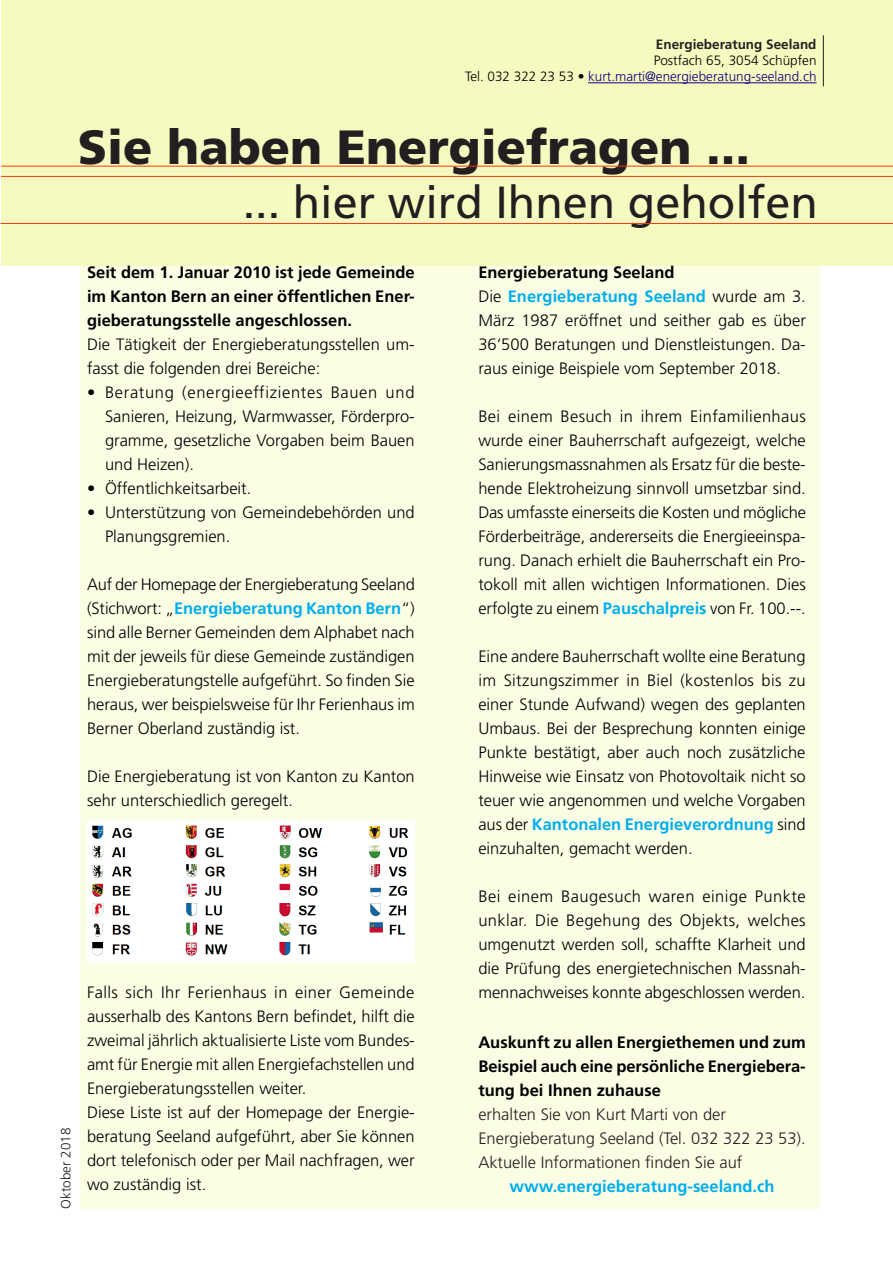
<style>
.page{position:relative;width:893px;height:1263px;background:#fff}
.page>*{position:absolute;margin:0;border:0;box-sizing:border-box;transform-origin:0 0}
.t1{font:900 48px "Frutiger";color:#231f20}
.t2{font:45px "Frutiger";color:#231f20}
.t3{font:300 16.5px/24px "Frutiger";color:#000;text-align:justify}
.t4{font:700 16.5px/24px "Frutiger";color:#000;text-align:justify}
.t5{font:300 16.5px "Frutiger";color:#231f20}
.t6{font:700 16.5px "Frutiger";color:#00aeef}
.t7{font:300 13.5px "Frutiger";color:#13017c}
.t8{font:300 13.5px "Frutiger";color:#000}
.t9{font:700 13.5px "Frutiger";color:#231f20}
.t10{font:300 13.5px "Frutiger";color:#231f20}
.s1{color:#000}
.s2{font-weight:700;color:#00aeef}
</style>
<div class="page">
<div style="left:80px;top:266px;width:740px;height:943px;background:#fbfde4"></div>
<div style="left:2px;top:0;width:891px;height:266px;background:#f5fbc0"></div>
<hr style="left:1px;top:176px;width:892px;height:1px;background:#fe360b">
<hr style="left:1px;top:223px;width:892px;height:1px;background:#fe360b">
<hr style="left:1px;top:166px;width:892px;height:1px;background:#fe360b">
<hr style="left:823px;top:35px;width:1px;height:51px;background:#231f20">
<hr style="left:588px;top:82px;width:228px;height:1px;background:#13017c">
<img style="left:87px;top:821px;width:327px;height:142px">
<p class="t9" style="left:656px;top:36px;width:162px">Energieberatung Seeland</p>
<p class="t8" style="left:654px;top:53px;width:164px">Postfach 65, 3054 Schüpfen</p>
<p class="t7" style="left:465px;top:69px;width:353px"><span class="s1">Tel. 032 322 23 53 •</span> kurt.marti@energieberatung-seeland.ch</p>
<p class="t1" style="left:78px;top:118px;width:674px">Sie haben Energiefragen ...</p>
<p class="t2" style="left:243px;top:176px;width:577px">... hier wird Ihnen geholfen</p>
<p class="t4" style="left:87px;top:260px;width:329px">Seit dem 1. Januar 2010 ist jede Gemeinde im Kanton Bern an einer öffentlichen Ener&shy;gieberatungsstelle angeschlossen.</p>
<p class="t3" style="left:87px;top:332px;width:329px">Die Tätigkeit der Energieberatungsstellen um&shy;fasst die folgenden drei Bereiche:</p>
<p class="t3" style="left:105px;top:380px;width:311px;text-indent:-18px">• Beratung (energieeffizientes Bauen und Sanieren, Heizung, Warmwasser, Förderpro&shy;gramme, gesetzliche Vorgaben beim Bauen und Heizen).</p>
<p class="t3" style="left:87px;top:476px;width:166px">• Öffentlichkeitsarbeit.</p>
<p class="t3" style="left:105px;top:500px;width:311px;text-indent:-18px">• Unterstützung von Gemeindebehörden und<br>Planungsgremien.</p>
<p class="t3" style="left:87px;top:572px;width:329px">Auf der Homepage der Energieberatung Seeland (Stichwort: „<span class="s2">Energieberatung Kanton Bern</span>“) sind alle Berner Gemeinden dem Alphabet nach mit der jeweils für diese Gemeinde zuständigen Energieberatungstelle aufgeführt. So finden Sie heraus, wer beispielsweise für Ihr Ferienhaus im Berner Oberland zuständig ist.</p>
<p class="t3" style="left:87px;top:764px;width:329px">Die Energieberatung ist von Kanton zu Kanton sehr unterschiedlich geregelt.</p>
<p class="t10" style="left:58px;top:1209px;width:83px;rotate:-90deg">Oktober 2018</p>
<p class="t3" style="left:87px;top:980px;width:329px">Falls sich Ihr Ferienhaus in einer Gemeinde ausserhalb des Kantons Bern befindet, hilft die zweimal jährlich aktualisierte Liste vom Bundes&shy;amt für Energie mit allen Energiefachstellen und Energieberatungsstellen weiter.</p>
<p class="t3" style="left:87px;top:1100px;width:329px">Diese Liste ist auf der Homepage der Energie&shy;beratung Seeland aufgeführt, aber Sie können dort telefonisch oder per Mail nachfragen, wer wo zuständig ist.</p>
<p class="t4" style="left:478px;top:260px;width:198px">Energieberatung Seeland</p>
<p class="t3" style="left:478px;top:285px;width:329px">Die <span class="s2">Energieberatung Seeland</span> wurde am 3.<br>März 1987 eröffnet und seither gab es über 36‘500 Beratungen und Dienstleistungen. Da&shy;raus einige Beispiele vom September 2018.</p>
<p class="t3" style="left:478px;top:405px;width:329px">Bei einem Besuch in ihrem Einfamilienhaus wurde einer Bauherrschaft aufgezeigt, welche Sanierungsmassnahmen als Ersatz für die beste&shy;hende Elektroheizung sinnvoll umsetzbar sind.<br>Das umfasste einerseits die Kosten und mögliche Förderbeiträge, andererseits die Energieeinspa&shy;rung. Danach erhielt die Bauherrschaft ein Pro&shy;tokoll mit allen wichtigen Informationen. Dies erfolgte zu einem <span class="s2">Pauschalpreis</span> von Fr. 100.--.</p>
<p class="t3" style="left:478px;top:645px;width:329px">Eine andere Bauherrschaft wollte eine Beratung im Sitzungszimmer in Biel (kostenlos bis zu einer Stunde Aufwand) wegen des geplanten Umbaus. Bei der Besprechung konnten einige Punkte bestätigt, aber auch noch zusätzliche Hinweise wie Einsatz von Photovoltaik nicht so teuer wie angenommen und welche Vorgaben aus der <span class="s2">Kantonalen Energieverordnung</span> sind einzuhalten, gemacht werden.</p>
<p class="t3" style="left:478px;top:885px;width:329px">Bei einem Baugesuch waren einige Punkte unklar. Die Begehung des Objekts, welches umgenutzt werden soll, schaffte Klarheit und die Prüfung des energietechnischen Massnah&shy;mennachweises konnte abgeschlossen werden.</p>
<p class="t4" style="left:478px;top:1030px;width:329px">Auskunft zu allen Energiethemen und zum Beispiel auch eine persönliche Energiebera&shy;tung bei Ihnen zuhause</p>
<p class="t5" style="left:478px;top:1104px;width:249px">erhalten Sie von Kurt Marti von der</p>
<p class="t5" style="left:478px;top:1128px;width:329px">Energieberatung Seeland (Tel. 032 322 23 53).</p>
<p class="t5" style="left:478px;top:1152px;width:266px">Aktuelle Informationen finden Sie auf</p>
<p class="t6" style="left:510px;top:1176px;width:266px">www.energieberatung-seeland.ch</p>
</div>
